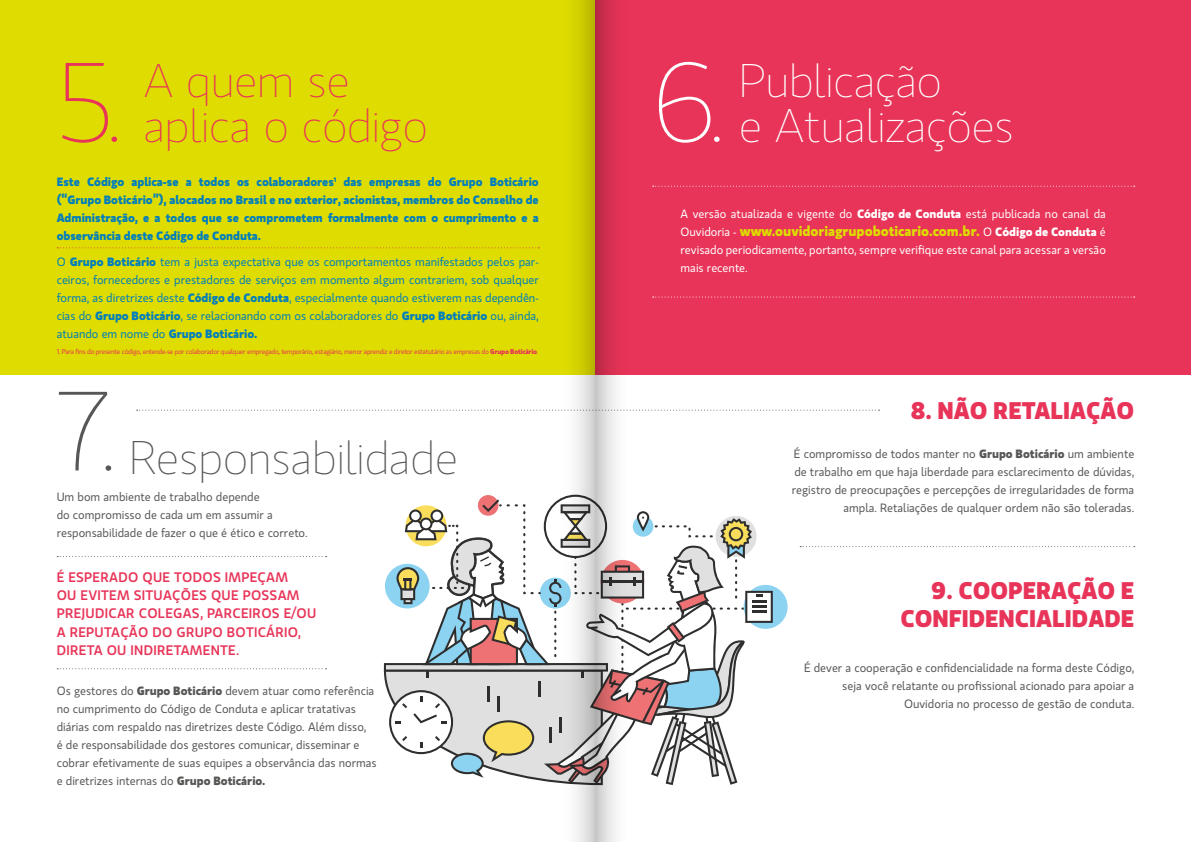
<style>
.page{position:relative;width:1191px;height:842px;background:#fff}
.page>*{position:absolute;margin:0;border:0;box-sizing:border-box;transform-origin:0 0}
.t1{font:100 112px "Gloriola Std Display";color:#fff}
.t2{font:100 112px "Gloriola Std Display";color:#e83458}
.t3{font:100 112px "Gloriola Std Display";color:#575756}
.t4{font:100 47px "Gloriola Std Display";letter-spacing:-.015em;color:#fff}
.t5{font:100 47px "Gloriola Std Display";letter-spacing:-.015em;color:#e83458}
.t6{font:100 47px "Gloriola Std Display";letter-spacing:-.015em;color:#575756}
.t7{font:700 24px/28.8px "Gloriola Std";color:#e83458;text-align:right}
.t8{font:700 14px "Gloriola Std";color:#dedc00}
.t9{font:500 13.8px/18.4px "Gloriola Std";letter-spacing:.02em;color:#e83458}
.t10{font:12px/18px "Gloriola Std";color:#575756;text-align:right}
.t11{font:12px/18px "Gloriola Std";color:#007ebd;text-align:justify}
.t12{font:700 12px/18px "Gloriola Std";color:#007ebd;text-align:justify}
.t13{font:12px/18px "Gloriola Std";color:#fff}
.t14{font:7px "Gloriola Std";letter-spacing:-.035em;color:#e83458}
.s1{font-weight:700}
.s2{font-weight:400;font-size:12px;color:#fff}
.s3{font-size:12px;color:#fff}
</style>
<div class="page">
<div style="left:0;top:0;width:595px;height:374px;background:#dedc00"></div>
<div style="left:595px;top:0;width:596px;height:374px;background:#e83458"></div>
<svg style="left:652px;top:297px;width:482px;height:1px"></svg>
<svg style="left:652px;top:186px;width:482px;height:1px"></svg>
<svg style="left:800px;top:546px;width:334px;height:1px"></svg>
<svg style="left:137px;top:410px;width:742px;height:1px"></svg>
<svg style="left:57px;top:556px;width:269px;height:1px"></svg>
<svg style="left:57px;top:668px;width:269px;height:1px"></svg>
<svg style="left:57px;top:247px;width:482px;height:1px"></svg>
<div style="left:743px;top:585px;width:44px;height:44px;background:#8cd2f1;border-radius:50%"></div>
<svg style="left:384px;top:495px;width:389px;height:290px"></svg>
<img style="left:546px;top:0;width:99px;height:841px">
<h1 class="t2" style="left:57px;top:28px;width:68px">5.</h1>
<h2 class="t5" style="left:143px;top:50px;width:208px">A quem se</h2>
<h2 class="t5" style="left:143px;top:95px;width:286px">aplica o código</h2>
<p class="t12" style="left:57px;top:172px;width:483px">Este Código aplica-se a todos os colaboradores<sup>1</sup> das empresas do Grupo Boticário (“Grupo Boticário”), alocados no Brasil e no exterior, acionistas, membros do Conselho de Administração, e a todos que se comprometem formalmente com o cumprimento e a observância deste Código de Conduta.</p>
<p class="t11" style="left:57px;top:253px;width:483px">O <span class="s1">Grupo Boticário</span> tem a justa expectativa que os comportamentos manifestados pelos par&shy;ceiros, fornecedores e prestadores de serviços em momento algum contrariem, sob qualquer forma, as diretrizes deste <span class="s1">Código de Conduta</span>, especialmente quando estiverem nas dependên&shy;cias do <span class="s1">Grupo Boticário</span>, se relacionando com os colaboradores do <span class="s1">Grupo Boticário</span> ou, ainda, atuando em nome do <span class="s1">Grupo Boticário.</span></p>
<p class="t14" style="left:57px;top:346px;width:483px">1. Para fins do presente código, entende-se por colaborador qualquer empregado, temporário, estagiário, menor aprendiz e diretor estatutário as empresas do <span class="s1">Grupo Boticário</span>.</p>
<h1 class="t3" style="left:57px;top:357px;width:62px">7.</h1>
<h2 class="t6" style="left:129px;top:426px;width:331px">Responsabilidade</h2>
<p class="t10" style="left:57px;top:487px;width:252px;text-align:left">Um bom ambiente de trabalho depende<br>do compromisso de cada um em assumir a responsabilidade de fazer o que é ético e correto.</p>
<p class="t9" style="left:57px;top:567px;width:261px">É ESPERADO QUE TODOS IMPEÇAM<br>OU EVITEM SITUAÇÕES QUE POSSAM<br>PREJUDICAR COLEGAS, PARCEIROS E/OU<br>A REPUTAÇÃO DO GRUPO BOTICÁRIO,<br>DIRETA OU INDIRETAMENTE.</p>
<p class="t10" style="left:57px;top:682px;width:321px;text-align:left">Os gestores do <span class="s1">Grupo Boticário</span> devem atuar como referência no cumprimento do Código de Conduta e aplicar tratativas diárias com respaldo nas diretrizes deste Código. Além disso,<br>é de responsabilidade dos gestores comunicar, disseminar e cobrar efetivamente de suas equipes a observância das normas e diretrizes internas do <span class="s1">Grupo Boticário.</span></p>
<h1 class="t1" style="left:652px;top:28px;width:75px">6.</h1>
<h2 class="t4" style="left:739px;top:50px;width:205px">Publicação</h2>
<h2 class="t4" style="left:739px;top:95px;width:277px">e Atualizações</h2>
<p class="t13" style="left:680px;top:205px;width:427px">A versão atualizada e vigente do <span class="s1">Código de Conduta</span> está publicada no canal da</p>
<p class="t8" style="left:680px;top:221px;width:427px"><span class="s2">Ouvidoria -</span> www.ouvidoriagrupoboticario.com.br. <span class="s2">O</span> <span class="s3">Código de Conduta</span> <span class="s2">é</span></p>
<p class="t13" style="left:680px;top:241px;width:427px">revisado periodicamente, portanto, sempre verifique este canal para acessar a versão mais recente.</p>
<h3 class="t7" style="left:910px;top:395px;width:225px">8. NÃO RETALIAÇÃO</h3>
<p class="t10" style="left:791px;top:445px;width:344px">É compromisso de todos manter no <span class="s1">Grupo Boticário</span> um ambiente de trabalho em que haja liberdade para esclarecimento de dúvidas, registro de preocupações e percepções de irregularidades de forma ampla. Retaliações de qualquer ordem não são toleradas.</p>
<h3 class="t7" style="left:900px;top:575px;width:235px">9. COOPERAÇÃO E<br>CONFIDENCIALIDADE</h3>
<p class="t10" style="left:804px;top:658px;width:332px">É dever a cooperação e confidencialidade na forma deste Código, seja você relatante ou profissional acionado para apoiar a<br>Ouvidoria no processo de gestão de conduta.</p>
</div>
